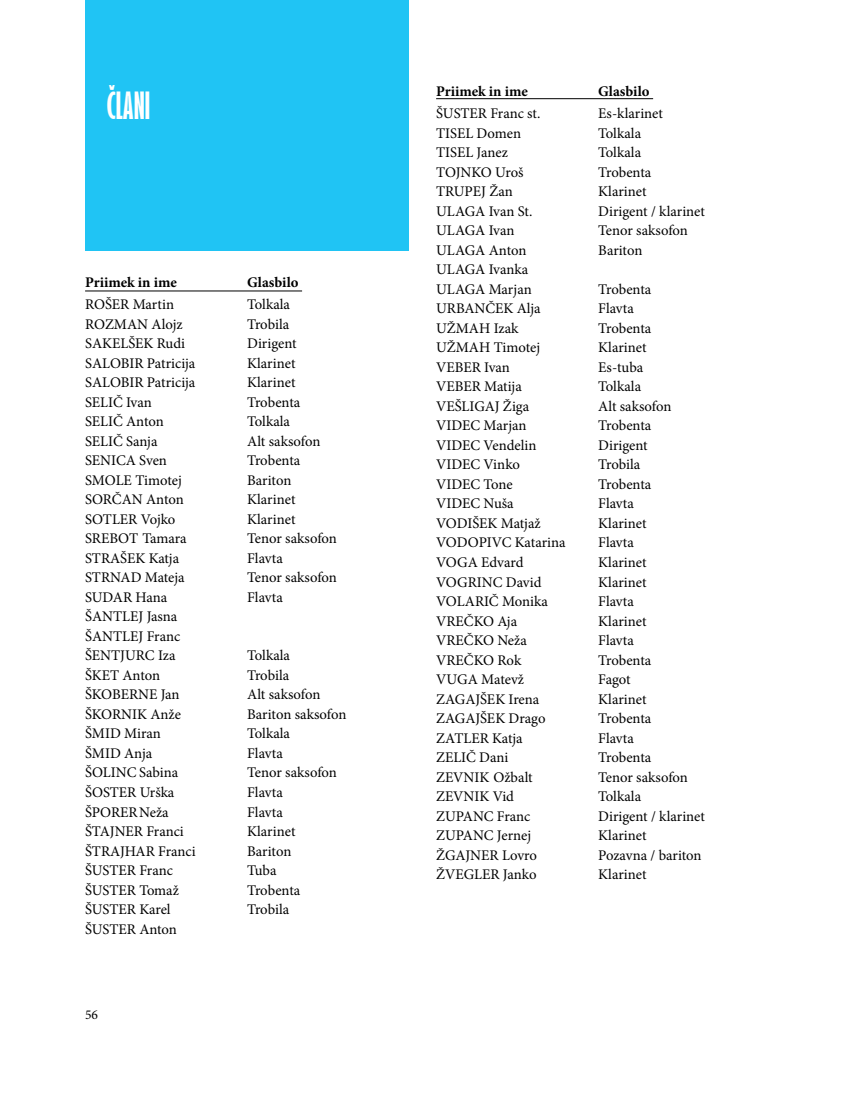
<style>
.page{position:relative;width:851px;height:1106px;background:#fff}
.page>*{position:absolute;margin:0;border:0;box-sizing:border-box;transform-origin:0 0}
.t1{font:700 extra-condensed 34.5px "Gill Sans";color:#fff}
.t2{font:14.7px/19.5px "Minion Pro";color:#000}
.t3{font:700 14.7px "Minion Pro";color:#000}
.t4{font:13.5px "Minion Pro";color:#000}
</style>
<div class="page">
<div style="left:85px;top:0;width:323px;height:250px;background:#20c4f4"></div>
<hr style="left:85px;top:291px;width:217px;height:1px;background:#000">
<hr style="left:436px;top:98px;width:217px;height:1px;background:#000">
<h1 class="t1" style="left:107px;top:84px;width:45px">ČLANI</h1>
<p class="t3" style="left:85px;top:271px;width:93px">Priimek in ime</p>
<p class="t3" style="left:247px;top:271px;width:53px">Glasbilo</p>
<p class="t2" style="left:85px;top:295px;width:90px">ROŠER Martin</p>
<p class="t2" style="left:247px;top:295px;width:44px">Tolkala</p>
<p class="t2" style="left:85px;top:314px;width:99px">ROZMAN Alojz</p>
<p class="t2" style="left:247px;top:314px;width:44px">Trobila</p>
<p class="t2" style="left:85px;top:334px;width:101px">SAKELŠEK Rudi</p>
<p class="t2" style="left:247px;top:334px;width:51px">Dirigent</p>
<p class="t2" style="left:85px;top:353px;width:112px">SALOBIR Patricija</p>
<p class="t2" style="left:247px;top:353px;width:50px">Klarinet</p>
<p class="t2" style="left:85px;top:373px;width:112px">SALOBIR Patricija</p>
<p class="t2" style="left:247px;top:373px;width:50px">Klarinet</p>
<p class="t2" style="left:85px;top:392px;width:68px">SELIČ Ivan</p>
<p class="t2" style="left:247px;top:392px;width:55px">Trobenta</p>
<p class="t2" style="left:85px;top:412px;width:80px">SELIČ Anton</p>
<p class="t2" style="left:247px;top:412px;width:44px">Tolkala</p>
<p class="t2" style="left:85px;top:431px;width:74px">SELIČ Sanja</p>
<p class="t2" style="left:247px;top:431px;width:75px">Alt saksofon</p>
<p class="t2" style="left:85px;top:451px;width:83px">SENICA Sven</p>
<p class="t2" style="left:247px;top:451px;width:55px">Trobenta</p>
<p class="t2" style="left:85px;top:470px;width:98px">SMOLE Timotej</p>
<p class="t2" style="left:247px;top:470px;width:46px">Bariton</p>
<p class="t2" style="left:85px;top:490px;width:100px">SORČAN Anton</p>
<p class="t2" style="left:247px;top:490px;width:50px">Klarinet</p>
<p class="t2" style="left:85px;top:509px;width:92px">SOTLER Vojko</p>
<p class="t2" style="left:247px;top:509px;width:50px">Klarinet</p>
<p class="t2" style="left:85px;top:529px;width:103px">SREBOT Tamara</p>
<p class="t2" style="left:247px;top:529px;width:91px">Tenor saksofon</p>
<p class="t2" style="left:85px;top:548px;width:96px">STRAŠEK Katja</p>
<p class="t2" style="left:247px;top:548px;width:37px">Flavta</p>
<p class="t2" style="left:85px;top:568px;width:101px">STRNAD Mateja</p>
<p class="t2" style="left:247px;top:568px;width:91px">Tenor saksofon</p>
<p class="t2" style="left:85px;top:587px;width:84px">SUDAR Hana</p>
<p class="t2" style="left:247px;top:587px;width:37px">Flavta</p>
<p class="t2" style="left:85px;top:607px;width:97px">ŠANTLEJ Jasna<br>ŠANTLEJ Franc<br>ŠENTJURC Iza</p>
<p class="t2" style="left:247px;top:646px;width:44px">Tolkala</p>
<p class="t2" style="left:85px;top:665px;width:77px">ŠKET Anton</p>
<p class="t2" style="left:247px;top:665px;width:44px">Trobila</p>
<p class="t2" style="left:85px;top:685px;width:96px">ŠKOBERNE Jan</p>
<p class="t2" style="left:247px;top:685px;width:75px">Alt saksofon</p>
<p class="t2" style="left:85px;top:704px;width:97px">ŠKORNIK Anže</p>
<p class="t2" style="left:247px;top:704px;width:101px">Bariton saksofon</p>
<p class="t2" style="left:85px;top:724px;width:77px">ŠMID Miran</p>
<p class="t2" style="left:247px;top:724px;width:44px">Tolkala</p>
<p class="t2" style="left:85px;top:743px;width:69px">ŠMID Anja</p>
<p class="t2" style="left:247px;top:743px;width:37px">Flavta</p>
<p class="t2" style="left:85px;top:763px;width:94px">ŠOLINC Sabina</p>
<p class="t2" style="left:247px;top:763px;width:91px">Tenor saksofon</p>
<p class="t2" style="left:85px;top:782px;width:91px">ŠOSTER Urška</p>
<p class="t2" style="left:247px;top:782px;width:37px">Flavta</p>
<p class="t2" style="left:85px;top:802px;width:85px">ŠPORERNeža</p>
<p class="t2" style="left:247px;top:802px;width:37px">Flavta</p>
<p class="t2" style="left:85px;top:821px;width:100px">ŠTAJNER Franci</p>
<p class="t2" style="left:247px;top:821px;width:50px">Klarinet</p>
<p class="t2" style="left:85px;top:841px;width:112px">ŠTRAJHAR Franci</p>
<p class="t2" style="left:247px;top:841px;width:46px">Bariton</p>
<p class="t2" style="left:85px;top:860px;width:89px">ŠUSTER Franc</p>
<p class="t2" style="left:247px;top:860px;width:31px">Tuba</p>
<p class="t2" style="left:85px;top:880px;width:95px">ŠUSTER Tomaž</p>
<p class="t2" style="left:247px;top:880px;width:55px">Trobenta</p>
<p class="t2" style="left:85px;top:899px;width:87px">ŠUSTER Karel</p>
<p class="t2" style="left:247px;top:899px;width:44px">Trobila</p>
<p class="t2" style="left:85px;top:919px;width:93px">ŠUSTER Anton</p>
<p class="t4" style="left:85px;top:1006px;width:14px">56</p>
<p class="t3" style="left:436px;top:81px;width:93px">Priimek in ime</p>
<p class="t3" style="left:598px;top:81px;width:53px">Glasbilo</p>
<p class="t2" style="left:436px;top:104px;width:106px">ŠUSTER Franc st.</p>
<p class="t2" style="left:598px;top:104px;width:66px">Es-klarinet</p>
<p class="t2" style="left:436px;top:123px;width:86px">TISEL Domen</p>
<p class="t2" style="left:598px;top:123px;width:44px">Tolkala</p>
<p class="t2" style="left:436px;top:143px;width:73px">TISEL Janez</p>
<p class="t2" style="left:598px;top:143px;width:44px">Tolkala</p>
<p class="t2" style="left:436px;top:162px;width:89px">TOJNKO Uroš</p>
<p class="t2" style="left:598px;top:162px;width:55px">Trobenta</p>
<p class="t2" style="left:436px;top:182px;width:78px">TRUPEJ Žan</p>
<p class="t2" style="left:598px;top:182px;width:50px">Klarinet</p>
<p class="t2" style="left:436px;top:201px;width:98px">ULAGA Ivan St.</p>
<p class="t2" style="left:598px;top:201px;width:108px">Dirigent / klarinet</p>
<p class="t2" style="left:436px;top:221px;width:80px">ULAGA Ivan</p>
<p class="t2" style="left:598px;top:221px;width:91px">Tenor saksofon</p>
<p class="t2" style="left:436px;top:240px;width:92px">ULAGA Anton</p>
<p class="t2" style="left:598px;top:240px;width:46px">Bariton</p>
<p class="t2" style="left:436px;top:260px;width:97px">ULAGA Ivanka<br>ULAGA Marjan</p>
<p class="t2" style="left:598px;top:279px;width:55px">Trobenta</p>
<p class="t2" style="left:436px;top:299px;width:106px">URBANČEK Alja</p>
<p class="t2" style="left:598px;top:299px;width:37px">Flavta</p>
<p class="t2" style="left:436px;top:318px;width:84px">UŽMAH Izak</p>
<p class="t2" style="left:598px;top:318px;width:55px">Trobenta</p>
<p class="t2" style="left:436px;top:338px;width:106px">UŽMAH Timotej</p>
<p class="t2" style="left:598px;top:338px;width:50px">Klarinet</p>
<p class="t2" style="left:436px;top:357px;width:75px">VEBER Ivan</p>
<p class="t2" style="left:598px;top:357px;width:47px">Es-tuba</p>
<p class="t2" style="left:436px;top:377px;width:87px">VEBER Matija</p>
<p class="t2" style="left:598px;top:377px;width:44px">Tolkala</p>
<p class="t2" style="left:436px;top:396px;width:95px">VEŠLIGAJ Žiga</p>
<p class="t2" style="left:598px;top:396px;width:75px">Alt saksofon</p>
<p class="t2" style="left:436px;top:416px;width:92px">VIDEC Marjan</p>
<p class="t2" style="left:598px;top:416px;width:55px">Trobenta</p>
<p class="t2" style="left:436px;top:435px;width:102px">VIDEC Vendelin</p>
<p class="t2" style="left:598px;top:435px;width:51px">Dirigent</p>
<p class="t2" style="left:436px;top:455px;width:85px">VIDEC Vinko</p>
<p class="t2" style="left:598px;top:455px;width:44px">Trobila</p>
<p class="t2" style="left:436px;top:474px;width:78px">VIDEC Tone</p>
<p class="t2" style="left:598px;top:474px;width:55px">Trobenta</p>
<p class="t2" style="left:436px;top:494px;width:79px">VIDEC Nuša</p>
<p class="t2" style="left:598px;top:494px;width:37px">Flavta</p>
<p class="t2" style="left:436px;top:513px;width:106px">VODIŠEK Matjaž</p>
<p class="t2" style="left:598px;top:513px;width:50px">Klarinet</p>
<p class="t2" style="left:436px;top:533px;width:131px">VODOPIVC Katarina</p>
<p class="t2" style="left:598px;top:533px;width:37px">Flavta</p>
<p class="t2" style="left:436px;top:552px;width:89px">VOGA Edvard</p>
<p class="t2" style="left:598px;top:552px;width:50px">Klarinet</p>
<p class="t2" style="left:436px;top:572px;width:107px">VOGRINC David</p>
<p class="t2" style="left:598px;top:572px;width:50px">Klarinet</p>
<p class="t2" style="left:436px;top:591px;width:113px">VOLARIČ Monika</p>
<p class="t2" style="left:598px;top:591px;width:37px">Flavta</p>
<p class="t2" style="left:436px;top:611px;width:83px">VREČKO Aja</p>
<p class="t2" style="left:598px;top:611px;width:50px">Klarinet</p>
<p class="t2" style="left:436px;top:630px;width:92px">VREČKO Neža</p>
<p class="t2" style="left:598px;top:630px;width:37px">Flavta</p>
<p class="t2" style="left:436px;top:650px;width:87px">VREČKO Rok</p>
<p class="t2" style="left:598px;top:650px;width:55px">Trobenta</p>
<p class="t2" style="left:436px;top:669px;width:89px">VUGA Matevž</p>
<p class="t2" style="left:598px;top:669px;width:34px">Fagot</p>
<p class="t2" style="left:436px;top:689px;width:105px">ZAGAJŠEK Irena</p>
<p class="t2" style="left:598px;top:689px;width:50px">Klarinet</p>
<p class="t2" style="left:436px;top:708px;width:111px">ZAGAJŠEK Drago</p>
<p class="t2" style="left:598px;top:708px;width:55px">Trobenta</p>
<p class="t2" style="left:436px;top:728px;width:88px">ZATLER Katja</p>
<p class="t2" style="left:598px;top:728px;width:37px">Flavta</p>
<p class="t2" style="left:436px;top:747px;width:74px">ZELIČ Dani</p>
<p class="t2" style="left:598px;top:747px;width:55px">Trobenta</p>
<p class="t2" style="left:436px;top:767px;width:98px">ZEVNIK Ožbalt</p>
<p class="t2" style="left:598px;top:767px;width:91px">Tenor saksofon</p>
<p class="t2" style="left:436px;top:786px;width:79px">ZEVNIK Vid</p>
<p class="t2" style="left:598px;top:786px;width:44px">Tolkala</p>
<p class="t2" style="left:436px;top:806px;width:96px">ZUPANC Franc</p>
<p class="t2" style="left:598px;top:806px;width:108px">Dirigent / klarinet</p>
<p class="t2" style="left:436px;top:825px;width:97px">ZUPANC Jernej</p>
<p class="t2" style="left:598px;top:825px;width:50px">Klarinet</p>
<p class="t2" style="left:436px;top:845px;width:102px">ŽGAJNER Lovro</p>
<p class="t2" style="left:598px;top:845px;width:105px">Pozavna / bariton</p>
<p class="t2" style="left:436px;top:864px;width:102px">ŽVEGLER Janko</p>
<p class="t2" style="left:598px;top:864px;width:50px">Klarinet</p>
</div>
